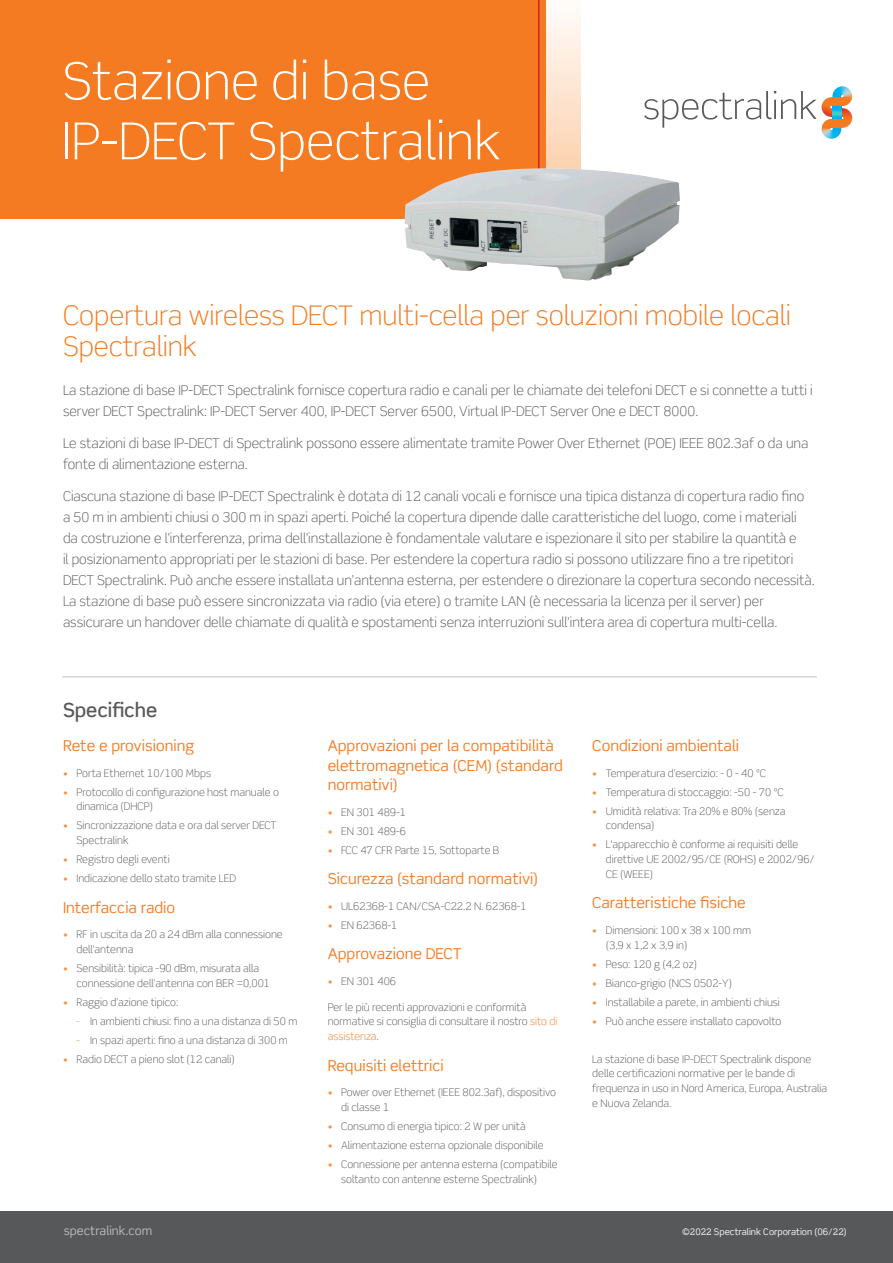
<style>
.page{position:relative;width:893px;height:1263px;background:#fff}
.page>*{position:absolute;margin:0;border:0;box-sizing:border-box;transform-origin:0 0}
.t1{font:300 51px/60px "Scene Std";color:#fff}
.t2{font:300 27px/31.5px "Scene Std";color:#f47b21}
.t3{font:500 19.5px "Scene Std";color:#57585a}
.t4{font:15px/19.5px "Scene Std";color:#f47b21}
.Body{font:300 13.5px/21px "Scene Std";color:#57585a}
.t5{font:12px "Scene Std";color:#bcbdc0}
.Bullets{font:300 10.5px/14.7px "Scene Std";color:#57585a}
.t6{font:9px "Scene Std";color:#fff}
.s1{color:#f69246}
.s2{color:#f47b21}
</style>
<div class="page">
<div style="left:0;top:1211px;width:893px;height:52px;background:#57585a"></div>
<div style="left:0;top:0;width:546px;height:219px;background:#f47b21"></div>
<svg style="left:546px;top:15px;width:34px;height:153px;background:#fde5d2"></svg>
<hr style="left:538px;top:0;width:2px;height:219px;background:#d1232a">
<img style="left:821px;top:126px;width:21px;height:13px">
<img style="left:832px;top:86px;width:20px;height:9px">
<svg style="left:822px;top:95px;width:30px;height:35px"></svg>
<svg style="left:644px;top:91px;width:172px;height:37px"></svg>
<hr style="left:62px;top:676px;width:755px;height:1px;background:#bcbdc0">
<img style="left:405px;top:168px;width:275px;height:112px">
<h1 class="t1" style="left:62px;top:51px;width:440px">Stazione di base<br>IP-DECT Spectralink</h1>
<h2 class="t2" style="left:63px;top:300px;width:729px">Copertura wireless DECT multi-cella per soluzioni mobile locali<br>Spectralink</h2>
<p class="Body" style="left:63px;top:380px;width:751px">La stazione di base IP-DECT Spectralink fornisce copertura radio e canali per le chiamate dei telefoni DECT e si connette a tutti i server DECT Spectralink: IP-DECT Server 400, IP-DECT Server 6500, Virtual IP-DECT Server One e DECT 8000.</p>
<p class="Body" style="left:63px;top:432px;width:747px">Le stazioni di base IP-DECT di Spectralink possono essere alimentate tramite Power Over Ethernet (POE) IEEE 802.3af o da una fonte di alimentazione esterna.</p>
<p class="Body" style="left:63px;top:485px;width:753px">Ciascuna stazione di base IP-DECT Spectralink è dotata di 12 canali vocali e fornisce una tipica distanza di copertura radio fino a 50 m in ambienti chiusi o 300 m in spazi aperti. Poiché la copertura dipende dalle caratteristiche del luogo, come i materiali da costruzione e l’interferenza, prima dell’installazione è fondamentale valutare e ispezionare il sito per stabilire la quantità e<br>il posizionamento appropriati per le stazioni di base. Per estendere la copertura radio si possono utilizzare fino a tre ripetitori DECT Spectralink. Può anche essere installata un’antenna esterna, per estendere o direzionare la copertura secondo necessità.<br>La stazione di base può essere sincronizzata via radio (via etere) o tramite LAN (è necessaria la licenza per il server) per assicurare un handover delle chiamate di qualità e spostamenti senza interruzioni sull’intera area di copertura multi-cella.</p>
<h3 class="t3" style="left:63px;top:698px;width:96px">Specifiche</h3>
<h4 class="t4" style="left:63px;top:736px;width:133px">Rete e provisioning</h4>
<p class="Bullets" style="left:63px;top:765px;width:149px"><span class="s1">•</span> Porta Ethernet 10/100 Mbps</p>
<p class="Bullets" style="left:76px;top:784px;width:204px;text-indent:-14px"><span class="s1">•</span> Protocollo di configurazione host manuale o dinamica (DHCP)</p>
<p class="Bullets" style="left:76px;top:818px;width:202px;text-indent:-14px"><span class="s1">•</span> Sincronizzazione data e ora dal server DECT<br>Spectralink</p>
<p class="Bullets" style="left:63px;top:852px;width:108px"><span class="s1">•</span> Registro degli eventi</p>
<p class="Bullets" style="left:63px;top:871px;width:175px"><span class="s1">•</span> Indicazione dello stato tramite LED</p>
<h4 class="t4" style="left:63px;top:897px;width:114px">Interfaccia radio</h4>
<p class="Bullets" style="left:76px;top:927px;width:208px;text-indent:-14px"><span class="s1">•</span> RF in uscita da 20 a 24 dBm alla connessione dell'antenna</p>
<p class="Bullets" style="left:76px;top:961px;width:195px;text-indent:-14px"><span class="s1">•</span> Sensibilità: tipica -90 dBm, misurata alla connessione dell’antenna con BER =0,001</p>
<p class="Bullets" style="left:63px;top:994px;width:117px"><span class="s1">•</span> Raggio d’azione tipico:</p>
<p class="Bullets" style="left:76px;top:1013px;width:222px"><span class="s1">-</span> In ambienti chiusi: fino a una distanza di 50 m</p>
<p class="Bullets" style="left:76px;top:1032px;width:213px"><span class="s1">-</span> In spazi aperti: fino a una distanza di 300 m</p>
<p class="Bullets" style="left:63px;top:1052px;width:173px"><span class="s1">•</span> Radio DECT a pieno slot (12 canali)</p>
<h4 class="t4" style="left:328px;top:736px;width:237px">Approvazioni per la compatibilità elettromagnetica (CEM) (standard normativi)</h4>
<p class="Bullets" style="left:328px;top:804px;width:80px"><span class="s1">•</span> EN 301 489-1</p>
<p class="Bullets" style="left:328px;top:823px;width:80px"><span class="s1">•</span> EN 301 489-6</p>
<p class="Bullets" style="left:328px;top:842px;width:173px"><span class="s1">•</span> FCC 47 CFR Parte 15, Sottoparte B</p>
<h4 class="t4" style="left:328px;top:869px;width:212px">Sicurezza (standard normativi)</h4>
<p class="Bullets" style="left:328px;top:899px;width:201px"><span class="s1">•</span> UL62368-1 CAN/CSA-C22.2 N. 62368-1</p>
<p class="Bullets" style="left:328px;top:918px;width:71px"><span class="s1">•</span> EN 62368-1</p>
<h4 class="t4" style="left:328px;top:944px;width:136px">Approvazione DECT</h4>
<p class="Bullets" style="left:328px;top:974px;width:70px"><span class="s1">•</span> EN 301 406</p>
<p class="Bullets" style="left:328px;top:999px;width:231px">Per le più recenti approvazioni e conformità normative si consiglia di consultare il nostro <span class="s2">sito di assistenza</span>.</p>
<h4 class="t4" style="left:328px;top:1055px;width:118px">Requisiti elettrici</h4>
<p class="Bullets" style="left:341px;top:1085px;width:216px;text-indent:-14px"><span class="s1">•</span> Power over Ethernet (IEEE 802.3af), dispositivo di classe 1</p>
<p class="Bullets" style="left:328px;top:1119px;width:200px"><span class="s1">•</span> Consumo di energia tipico: 2 W per unità</p>
<p class="Bullets" style="left:328px;top:1138px;width:217px"><span class="s1">•</span> Alimentazione esterna opzionale disponibile</p>
<p class="Bullets" style="left:341px;top:1157px;width:218px;text-indent:-14px"><span class="s1">•</span> Connessione per antenna esterna (compatibile soltanto con antenne esterne Spectralink)</p>
<h4 class="t4" style="left:592px;top:736px;width:148px">Condizioni ambientali</h4>
<p class="Bullets" style="left:592px;top:765px;width:175px"><span class="s1">•</span> Temperatura d’esercizio: - 0 - 40 ºC</p>
<p class="Bullets" style="left:592px;top:784px;width:193px"><span class="s1">•</span> Temperatura di stoccaggio: -50 - 70 ºC</p>
<p class="Bullets" style="left:606px;top:803px;width:181px;text-indent:-14px"><span class="s1">•</span> Umidità relativa: Tra 20% e 80% (senza condensa)</p>
<p class="Bullets" style="left:606px;top:837px;width:210px;text-indent:-14px"><span class="s1">•</span> L'apparecchio è conforme ai requisiti delle direttive UE 2002/95/CE (ROHS) e 2002/96/<br>CE (WEEE)</p>
<h4 class="t4" style="left:592px;top:893px;width:155px">Caratteristiche fisiche</h4>
<p class="Bullets" style="left:606px;top:923px;width:147px;text-indent:-14px"><span class="s1">•</span> Dimensioni: 100 x 38 x 100 mm (3,9 x 1,2 x 3,9 in)</p>
<p class="Bullets" style="left:592px;top:956px;width:106px"><span class="s1">•</span> Peso: 120 g (4,2 oz)</p>
<p class="Bullets" style="left:592px;top:975px;width:141px"><span class="s1">•</span> Bianco-grigio (NCS 0502-Y)</p>
<p class="Bullets" style="left:592px;top:994px;width:189px"><span class="s1">•</span> Installabile a parete, in ambienti chiusi</p>
<p class="Bullets" style="left:592px;top:1013px;width:191px"><span class="s1">•</span> Può anche essere installato capovolto</p>
<p class="Bullets" style="left:592px;top:1052px;width:236px">La stazione di base IP-DECT Spectralink dispone delle certificazioni normative per le bande di frequenza in uso in Nord America, Europa, Australia e Nuova Zelanda.</p>
<p class="t5" style="left:64px;top:1223px;width:90px">spectralink.com</p>
<p class="t6" style="left:682px;top:1226px;width:166px">©2022 Spectralink Corporation (06/22)</p>
</div>
